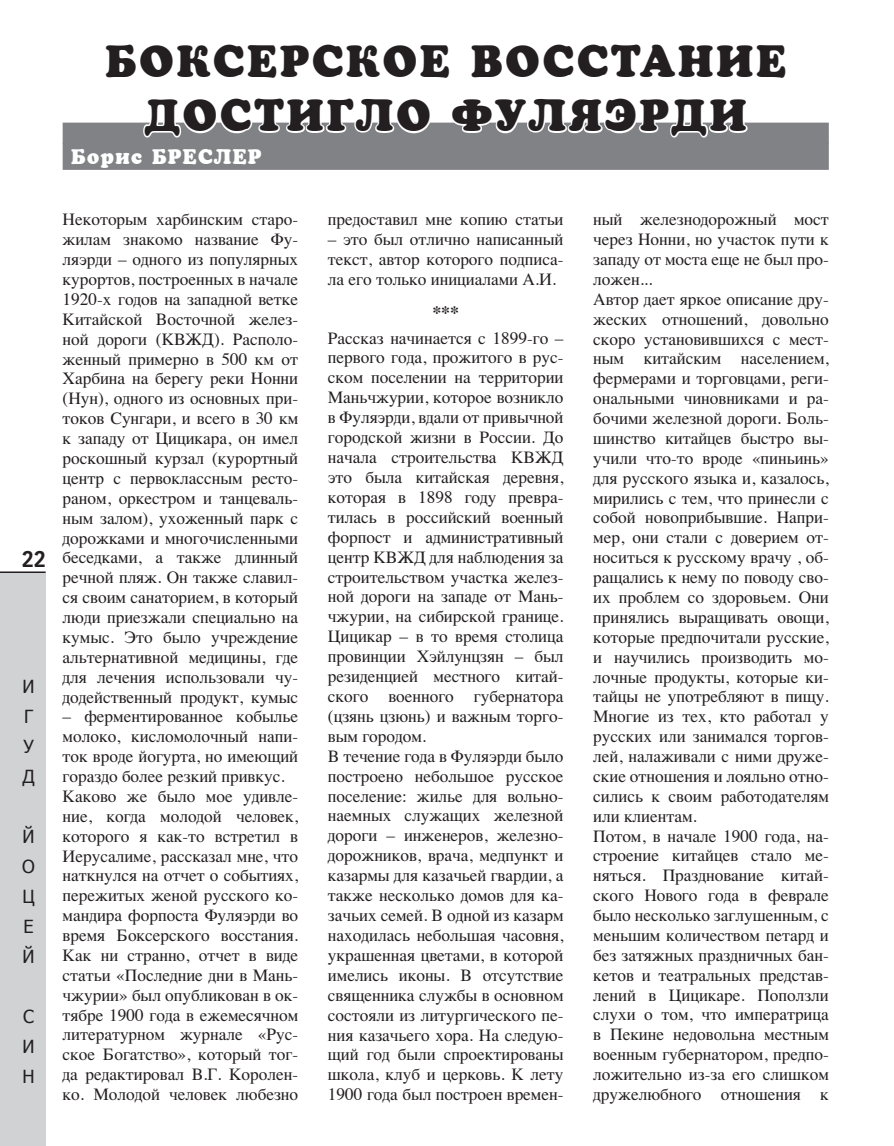
<style>
.page{position:relative;width:894px;height:1146px;background:#fff}
.page>*{position:absolute;margin:0;border:0;box-sizing:border-box;transform-origin:0 0}
.t1{font:900 45px/54px "a Cooper";letter-spacing:.07em;color:#231f20;text-align:center;scale:.95 1}
.t2{font:600 24px "Kohinoor Bangla";color:#231f20}
.t3{font:900 21px "a Cooper";letter-spacing:.07em;color:#fff;scale:.95 1}
.t4{font:700 18.75px "Times";color:#231f20;scale:.95 1}
.t5{font:18px/30px "Tahoma";color:#231f20;text-align:justify}
.t6{font:17.25px/19.8px "Times";color:#231f20}
</style>
<div class="page">
<div style="left:0;top:573px;width:46px;height:573px;background:#d1d2d4"></div>
<hr style="left:0;top:571px;width:46px;height:2px;background:#231f20">
<div style="left:63px;top:123px;width:765px;height:21px;background:#808285"></div>
<div style="left:63px;top:143px;width:765px;height:27px;background:#808285"></div>
<svg style="left:141px;top:122px;width:292px;height:16px"></svg>
<svg style="left:449px;top:122px;width:300px;height:16px"></svg>
<h1 class="t1" style="left:105px;top:35px;width:717px">БОКСЕРСКОЕ ВОССТАНИЕ<br>ДОСТИГЛО ФУЛЯЭРДИ</h1>
<p class="t3" style="left:71px;top:145px;width:202px">Борис БРЕСЛЕР</p>
<h2 class="t2" style="left:22px;top:538px;width:25px">22</h2>
<p class="t5" style="left:22px;top:671px;width:14px">И Г У Д</p>
<p class="t5" style="left:22px;top:821px;width:14px">Й О Ц Е Й</p>
<p class="t5" style="left:23px;top:1001px;width:14px">С И Н</p>
<p class="t6" style="left:63px;top:208px;width:237px;text-align:justify">Некоторым харбинским старо&shy;жилам знакомо название Фу&shy;ляэрди – одного из популярных курортов, построенных в начале 1920-х годов на западной ветке Китайской Восточной желез&shy;ной дороги (КВЖД). Располо&shy;женный примерно в 500 км от Харбина на берегу реки Нонни (Нун), одного из основных при&shy;токов Сунгари, и всего в 30 км к западу от Цицикара, он имел роскошный курзал (курортный центр с первоклассным ресто&shy;раном, оркестром и танцеваль&shy;ным залом), ухоженный парк с дорожками и многочисленными беседками, а также длинный речной пляж. Он также славил&shy;ся своим санаторием, в который люди приезжали специально на кумыс. Это было учреждение альтернативной медицины, где для лечения использовали чу&shy;додейственный продукт, кумыс</p>
<p class="t6" style="left:63px;top:705px;width:237px">– ферментированное кобылье молоко, кисломолочный напи&shy;ток вроде йогурта, но имеющий гораздо более резкий привкус.<br>Каково же было мое удивле&shy;ние, когда молодой человек, которого я как-то встретил в<br>Иерусалиме, рассказал мне, что наткнулся на отчет о событиях, пережитых женой русского ко&shy;мандира форпоста Фуляэрди во время Боксерского восстания.<br>Как ни странно, отчет в виде статьи «Последние дни в Мань&shy;чжурии» был опубликован в ок&shy;тябре 1900 года в ежемесячном литературном журнале «Рус&shy;ское Богатство», который тог&shy;да редактировал В.Г. Королен&shy;ко. Молодой человек любезно</p>
<p class="t6" style="left:328px;top:208px;width:237px">предоставил мне копию статьи</p>
<p class="t6" style="left:328px;top:228px;width:237px;text-align:justify">– это был отлично написанный текст, автор которого подписа&shy;ла его только инициалами А.И.</p>
<p class="t4" style="left:432px;top:295px;width:30px">***</p>
<p class="t6" style="left:328px;top:326px;width:237px">Рассказ начинается с 1899-го – первого года, прожитого в рус&shy;ском поселении на территории<br>Маньчжурии, которое возникло в Фуляэрди, вдали от привычной городской жизни в России. До начала строительства КВЖД это была китайская деревня, которая в 1898 году превра&shy;тилась в российский военный форпост и административный центр КВЖД для наблюдения за строительством участка желез&shy;ной дороги на западе от Мань&shy;чжурии, на сибирской границе.<br>Цицикар – в то время столица провинции Хэйлунцзян – был резиденцией местного китай&shy;ского военного губернатора (цзянь цзюнь) и важным торго&shy;вым городом.<br>В течение года в Фуляэрди было построено небольшое русское поселение: жилье для вольно&shy;наемных служащих железной дороги – инженеров, железно&shy;дорожников, врача, медпункт и казармы для казачьей гвардии, а также несколько домов для ка&shy;зачьих семей. В одной из казарм находилась небольшая часовня, украшенная цветами, в которой имелись иконы. В отсутствие священника службы в основном состояли из литургического пе&shy;ния казачьего хора. На следую&shy;щий год были спроектированы школа, клуб и церковь. К лету<br>1900 года был построен времен-</p>
<p class="t6" style="left:593px;top:208px;width:237px">ный железнодорожный мост через Нонни, но участок пути к западу от моста еще не был про&shy;ложен...<br>Автор дает яркое описание дру&shy;жеских отношений, довольно скоро установившихся с мест&shy;ным китайским населением, фермерами и торговцами, реги&shy;ональными чиновниками и ра&shy;бочими железной дороги. Боль&shy;шинство китайцев быстро вы&shy;учили что-то вроде «пиньинь» для русского языка и, казалось, мирились с тем, что принесли с собой новоприбывшие. Напри&shy;мер, они стали с доверием от&shy;носиться к русскому врачу , об&shy;ращались к нему по поводу сво&shy;их проблем со здоровьем. Они принялись выращивать овощи, которые предпочитали русские, и научились производить мо&shy;лочные продукты, которые ки&shy;тайцы не употребляют в пищу.<br>Многие из тех, кто работал у русских или занимался торгов&shy;лей, налаживали с ними друже&shy;ские отношения и лояльно отно&shy;сились к своим работодателям или клиентам.<br>Потом, в начале 1900 года, на&shy;строение китайцев стало ме&shy;няться. Празднование китай&shy;ского Нового года в феврале было несколько заглушенным, с меньшим количеством петард и без затяжных праздничных бан&shy;кетов и театральных представ&shy;лений в Цицикаре. Поползли слухи о том, что императрица в Пекине недовольна местным военным губернатором, предпо&shy;ложительно из-за его слишком дружелюбного отношения к</p>
</div>
